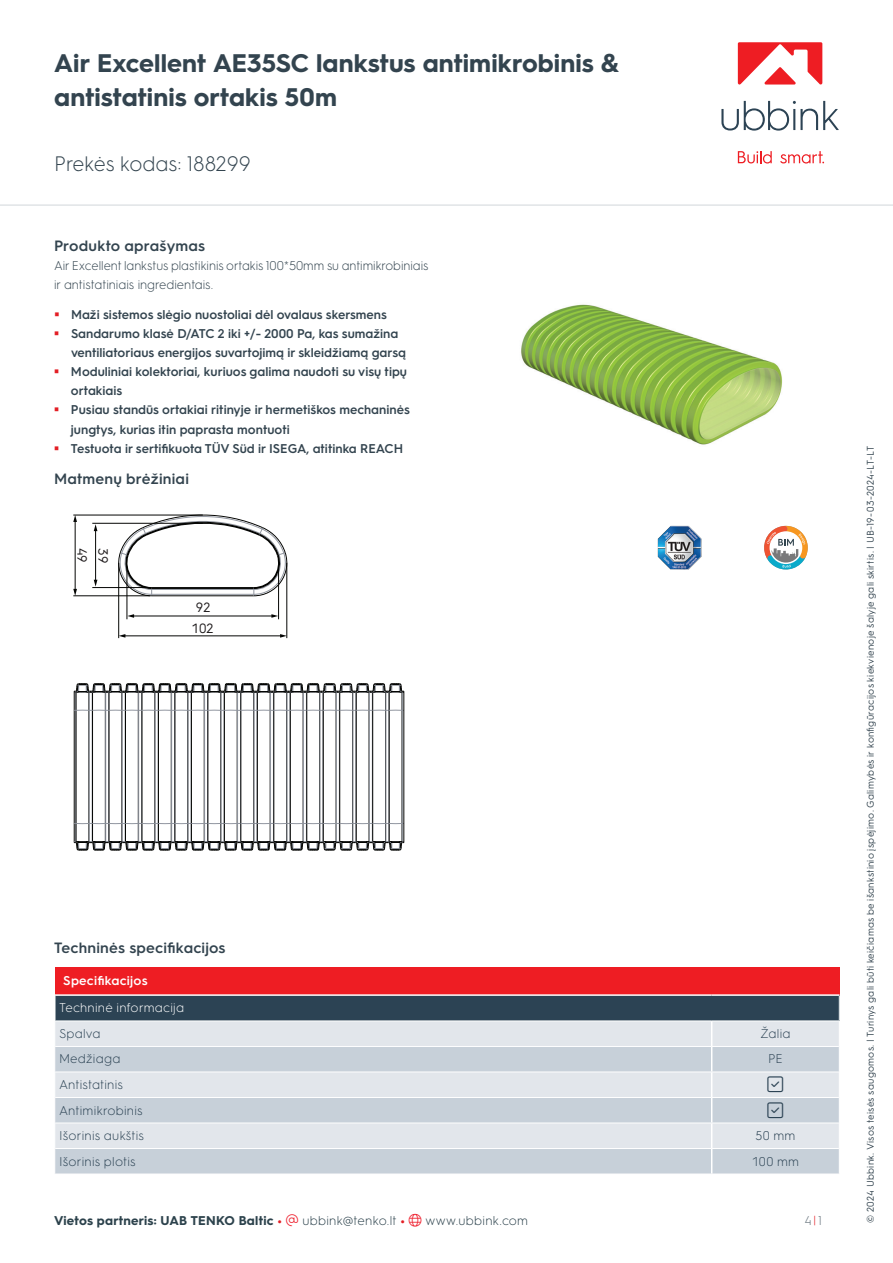
<style>
.page{position:relative;width:893px;height:1263px;background:#fff}
.page>*{position:absolute;margin:0;border:0;box-sizing:border-box;transform-origin:0 0}
.t1{font:700 25.5px/34px "HGS3";letter-spacing:.005em;color:#33444f}
.t2{font:300 21px "HGS3";color:#33444f}
.t3{font:300 18px "Font Awesome 6 Pro";color:#2c4354}
.t4{font:600 15px "HGS3";letter-spacing:.01em;color:#33444f}
.t5{font:13.5px "HGS3";color:#211d1e}
.t6{font:600 12.75px/19.2px "HGS3";color:#33444f}
.t7{font:300 12.75px/19.2px "HGS3";letter-spacing:-.005em;color:#33444f}
.t8{font:300 12.75px "HGS3";letter-spacing:.02em;color:#2c4354}
.t9{font:700 12.75px "HGS3";letter-spacing:.015em;color:#2c424c}
.t10{font:300 12.75px "HGS3";letter-spacing:.02em;color:#fff}
.t11{font:600 12.75px "HGS3";letter-spacing:.015em;color:#fff}
.t12{font:300 12.75px "HGS3";color:#66737c}
.t13{font:9.75px "HGS3";letter-spacing:.03em;color:#33444f}
.s1{color:#e31e25}
.s2{color:#ee1f2d}
.s3{font-weight:300}
</style>
<div class="page">
<div style="left:55px;top:967px;width:784px;height:28px;background:#ee1d23"></div>
<div style="left:55px;top:995px;width:784px;height:26px;background:#2c4354"></div>
<div style="left:55px;top:1021px;width:784px;height:25px;background:#e2e6eb"></div>
<svg style="left:55px;top:1047px;width:784px;height:126px;background:#d2d9e0"></svg>
<hr style="left:54px;top:994px;width:658px;height:2px;background:#fff">
<hr style="left:712px;top:994px;width:127px;height:2px;background:#fff">
<hr style="left:54px;top:996px;width:2px;height:24px;background:#fff">
<hr style="left:54px;top:1020px;width:658px;height:1px;background:#fff">
<hr style="left:712px;top:1020px;width:128px;height:1px;background:#fff">
<hr style="left:55px;top:1071px;width:657px;height:1px;background:#fff">
<hr style="left:712px;top:1071px;width:127px;height:1px;background:#fff">
<hr style="left:55px;top:1097px;width:657px;height:1px;background:#fff">
<hr style="left:712px;top:1097px;width:127px;height:1px;background:#fff">
<hr style="left:55px;top:1122px;width:657px;height:1px;background:#fff">
<hr style="left:712px;top:1122px;width:127px;height:1px;background:#fff">
<hr style="left:55px;top:1148px;width:657px;height:1px;background:#fff">
<hr style="left:712px;top:1148px;width:127px;height:1px;background:#fff">
<svg style="left:711px;top:1021px;width:1px;height:152px"></svg>
<svg style="left:839px;top:996px;width:1px;height:25px"></svg>
<svg style="left:764px;top:525px;width:44px;height:45px"></svg>
<img style="left:658px;top:526px;width:43px;height:44px">
<img style="left:521px;top:304px;width:261px;height:141px">
<svg style="left:117px;top:514px;width:117px;height:4px"></svg>
<svg style="left:75px;top:518px;width:213px;height:121px"></svg>
<svg style="left:74px;top:683px;width:330px;height:168px"></svg>
<hr style="left:75px;top:521px;width:1px;height:69px;background:#040503">
<svg style="left:73px;top:516px;width:4px;height:6px"></svg>
<svg style="left:73px;top:589px;width:4px;height:6px"></svg>
<hr style="left:95px;top:530px;width:1px;height:51px;background:#040503">
<svg style="left:94px;top:524px;width:3px;height:7px"></svg>
<svg style="left:94px;top:580px;width:3px;height:7px"></svg>
<hr style="left:118px;top:563px;width:1px;height:75px;background:#040503">
<hr style="left:126px;top:566px;width:1px;height:53px;background:#040503">
<hr style="left:73px;top:515px;width:130px;height:1px;background:#040503">
<hr style="left:92px;top:523px;width:111px;height:1px;background:#040503">
<hr style="left:92px;top:587px;width:60px;height:1px;background:#040503">
<hr style="left:73px;top:595px;width:77px;height:1px;background:#040503">
<hr style="left:133px;top:616px;width:140px;height:1px;background:#040503">
<svg style="left:127px;top:614px;width:7px;height:4px"></svg>
<svg style="left:271px;top:614px;width:7px;height:4px"></svg>
<hr style="left:124px;top:635px;width:157px;height:1px;background:#040503">
<svg style="left:119px;top:634px;width:6px;height:4px"></svg>
<svg style="left:280px;top:634px;width:6px;height:4px"></svg>
<hr style="left:278px;top:563px;width:1px;height:56px;background:#040503">
<hr style="left:286px;top:563px;width:1px;height:75px;background:#040503">
<hr style="left:0;top:204px;width:893px;height:2px;background:#e1e4e6">
<svg style="left:721px;top:101px;width:118px;height:30px"></svg>
<svg style="left:738px;top:151px;width:34px;height:13px"></svg>
<svg style="left:780px;top:151px;width:44px;height:13px"></svg>
<svg style="left:738px;top:42px;width:84px;height:43px"></svg>
<svg style="left:768px;top:1076px;width:15px;height:16px"></svg>
<svg style="left:768px;top:1102px;width:15px;height:16px"></svg>
<h1 class="t1" style="left:54px;top:45px;width:566px">Air Excellent AE35SC lankstus antimikrobinis &amp; antistatinis ortakis 50m</h1>
<h2 class="t2" style="left:54px;top:150px;width:198px">Prekės kodas: 188299</h2>
<p class="t4" style="left:54px;top:235px;width:153px">Produkto aprašymas</p>
<p class="t7" style="left:54px;top:255px;width:376px">Air Excellent lankstus plastikinis ortakis 100*50mm su antimikrobiniais ir antistatiniais ingredientais.</p>
<p class="t6" style="left:71px;top:304px;width:340px">Maži sistemos slėgio nuostoliai dėl ovalaus skersmens Sandarumo klasė D/ATC 2 iki +/- 2000 Pa, kas sumažina ventiliatoriaus energijos suvartojimą ir skleidžiamą garsą Moduliniai kolektoriai, kuriuos galima naudoti su visų tipų ortakiais<br>Pusiau standūs ortakiai ritinyje ir hermetiškos mechaninės jungtys, kurias itin paprasta montuoti<br>Testuota ir sertifikuota TÜV Süd ir ISEGA, atitinka REACH</p>
<p class="t4" style="left:54px;top:468px;width:136px">Matmenų brėžiniai</p>
<p class="t5" style="left:92px;top:548px;width:16px;rotate:90deg">49</p>
<p class="t5" style="left:113px;top:548px;width:16px;rotate:90deg">39</p>
<p class="t5" style="left:196px;top:598px;width:16px">92</p>
<p class="t5" style="left:192px;top:619px;width:23px">102</p>
<p class="t4" style="left:54px;top:938px;width:173px">Techninės specifikacijos</p>
<p class="t11" style="left:63px;top:972px;width:86px">Specifikacijos</p>
<p class="t10" style="left:59px;top:999px;width:127px">Techninė informacija</p>
<p class="t8" style="left:59px;top:1025px;width:43px">Spalva</p>
<p class="t8" style="left:760px;top:1025px;width:32px">Žalia</p>
<p class="t8" style="left:59px;top:1050px;width:63px">Medžiaga</p>
<p class="t8" style="left:768px;top:1050px;width:16px">PE</p>
<p class="t8" style="left:59px;top:1076px;width:66px">Antistatinis</p>
<h3 class="t3" style="left:768px;top:1075px;width:17px">▲❑◆</h3>
<p class="t8" style="left:59px;top:1101px;width:85px">Antimikrobinis</p>
<h3 class="t3" style="left:768px;top:1101px;width:17px">▲❑◆</h3>
<p class="t8" style="left:59px;top:1127px;width:87px">Išorinis aukštis</p>
<p class="t8" style="left:755px;top:1127px;width:41px">50 mm</p>
<p class="t8" style="left:59px;top:1152px;width:78px">Išorinis plotis</p>
<p class="t8" style="left:752px;top:1152px;width:49px">100 mm</p>
<p class="t9" style="left:54px;top:1211px;width:476px">Vietos partneris: UAB TENKO Baltic <span class="s1">•</span> <span class="s2">▼</span> <span class="s3">ubbink@tenko.lt</span> <span class="s1">•</span> <span class="s2">●□</span> <span class="s3">www.ubbink.com</span></p>
<p class="t12" style="left:804px;top:1211px;width:19px">4<span class="s1">|</span>1</p>
<p class="t13" style="left:864px;top:1222px;width:778px;rotate:-90deg">© 2024 Ubbink. Visos teisės saugomos. | Turinys gali būti keičiamas be išankstinio įspėjimo. Galimybės ir konfigūracijos kiekvienoje šalyje gali skirtis. | UB-19-03-2024-LT-LT</p>
</div>
